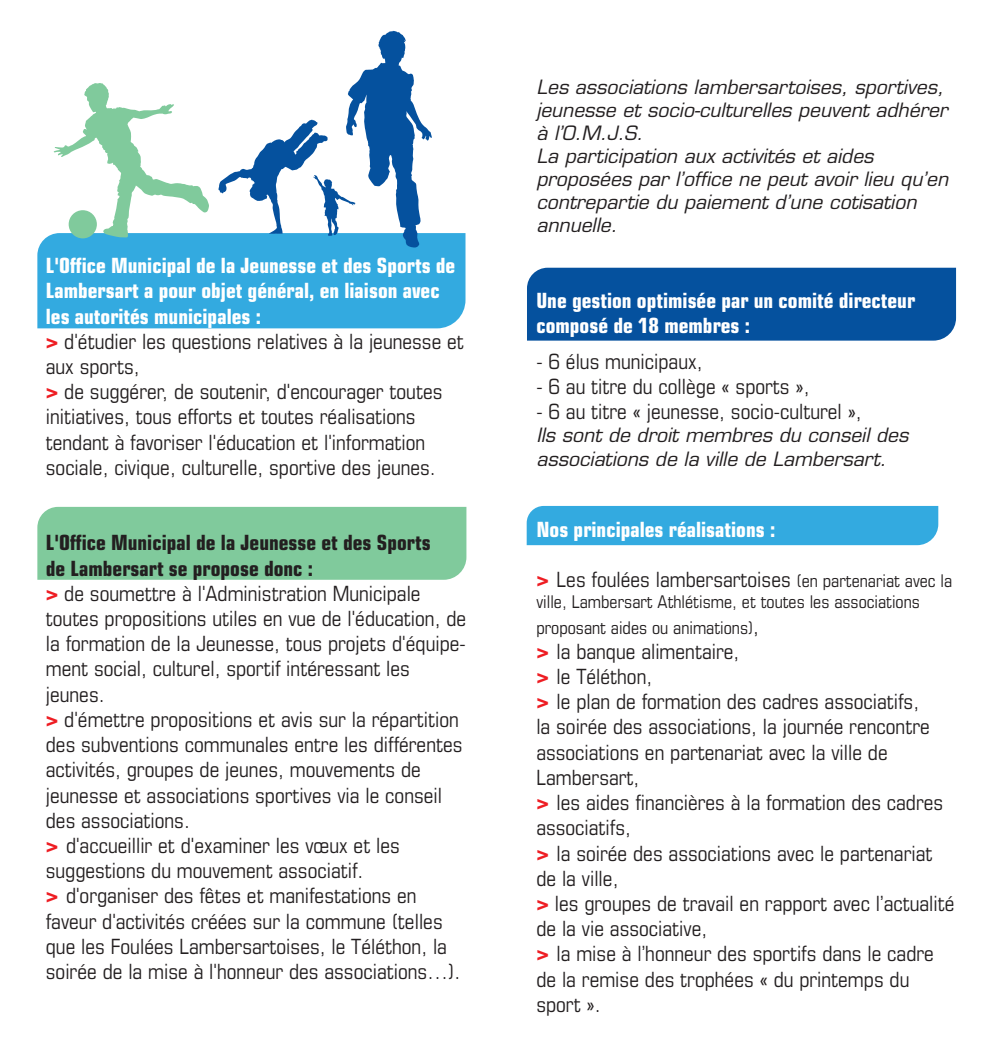
<style>
.page{position:relative;width:981px;height:1061px;background:#fff}
.page>*{position:absolute;margin:0;border:0;box-sizing:border-box;transform-origin:0 0}
.t1{font:condensed 21px/25.2px "Eurostile LT";color:#231f20}
.t2{font:700 condensed 21px/25.2px "Eurostile LT";color:#fff}
.t3{font:italic 19.25px/23.1px "Eurostile LT";color:#231f20}
.t4{font:condensed 17.5px/25.2px "Eurostile LT";color:#231f20}
.s1{font-weight:700;color:#fff}
.s2{font-weight:700;font-stretch:normal;color:#ee1d23}
.s3{font-weight:700}
.s4{font-size:17.5px}
.s5{font-size:21px}
</style>
<div class="page">
<div style="left:526px;top:506px;width:412px;height:39px;background:#33aae0"></div>
<div style="left:37px;top:507px;width:429px;height:73px;background:#80ca9c"></div>
<div style="left:527px;top:268px;width:429px;height:73px;background:#05519e"></div>
<svg style="left:37px;top:31px;width:428px;height:297px"></svg>
<p class="t1" style="left:46px;top:253px;width:419px"><span class="s1">L'Office Municipal de la Jeunesse et des Sports de Lambersart a pour objet général, en liaison avec les autorités municipales :<br></span><span class="s2">&gt;</span> d'étudier les questions relatives à la jeunesse et aux sports,<br><span class="s2">&gt;</span> de suggérer, de soutenir, d'encourager toutes initiatives, tous efforts et toutes réalisations tendant à favoriser l'éducation et l'information sociale, civique, culturelle, sportive des jeunes.</p>
<p class="t1" style="left:46px;top:530px;width:422px"><span class="s3">L'Office Municipal de la Jeunesse et des Sports<br>de Lambersart se propose donc :<br></span><span class="s2">&gt;</span> de soumettre à l'Administration Municipale toutes propositions utiles en vue de l'éducation, de la formation de la Jeunesse, tous projets d'équipe&shy;ment social, culturel, sportif intéressant les jeunes.<br><span class="s2">&gt;</span> d'émettre propositions et avis sur la répartition des subventions communales entre les différentes activités, groupes de jeunes, mouvements de jeunesse et associations sportives via le conseil des associations.<br><span class="s2">&gt;</span> d'accueillir et d'examiner les vœux et les suggestions du mouvement associatif.<br><span class="s2">&gt;</span> d'organiser des fêtes et manifestations en faveur d'activités créées sur la commune (telles que les Foulées Lambersartoises, le Téléthon, la soirée de la mise à l'honneur des associations…).</p>
<p class="t3" style="left:536px;top:75px;width:413px">Les associations lambersartoises, sportives, jeunesse et socio-culturelles peuvent adhérer à l’O.M.J.S.<br>La participation aux activités et aides proposées par l’office ne peut avoir lieu qu’en contrepartie du paiement d’une cotisation annuelle.</p>
<p class="t2" style="left:536px;top:288px;width:380px">Une gestion optimisée par un comité directeur composé de 18 membres :</p>
<p class="t1" style="left:536px;top:348px;width:168px">- 6 élus municipaux,</p>
<p class="t1" style="left:536px;top:374px;width:275px">- 6 au titre du collège « sports »,</p>
<p class="t1" style="left:536px;top:399px;width:327px">- 6 au titre « jeunesse, socio-culturel »,</p>
<p class="t3" style="left:536px;top:424px;width:373px">Ils sont de droit membres du conseil des associations de la ville de Lambersart.</p>
<p class="t2" style="left:536px;top:517px;width:240px">Nos principales réalisations :</p>
<p class="t1" style="left:536px;top:567px;width:417px"><span class="s2">&gt;</span> Les foulées lambersartoises <span class="s4">(en partenariat avec la</span></p>
<p class="t4" style="left:536px;top:589px;width:385px">ville, Lambersart Athlétisme, et toutes les associations proposant aides ou animations)<span class="s5">,</span></p>
<p class="t1" style="left:536px;top:638px;width:419px"><span class="s2">&gt;</span> la banque alimentaire,<br><span class="s2">&gt;</span> le Téléthon,<br><span class="s2">&gt;</span> le plan de formation des cadres associatifs,<br>la soirée des associations, la journée rencontre associations en partenariat avec la ville de<br>Lambersart,<br><span class="s2">&gt;</span> les aides financières à la formation des cadres associatifs,<br><span class="s2">&gt;</span> la soirée des associations avec le partenariat de la ville,<br><span class="s2">&gt;</span> les groupes de travail en rapport avec l’actualité de la vie associative,<br><span class="s2">&gt;</span> la mise à l’honneur des sportifs dans le cadre de la remise des trophées « du printemps du sport ».</p>
</div>
